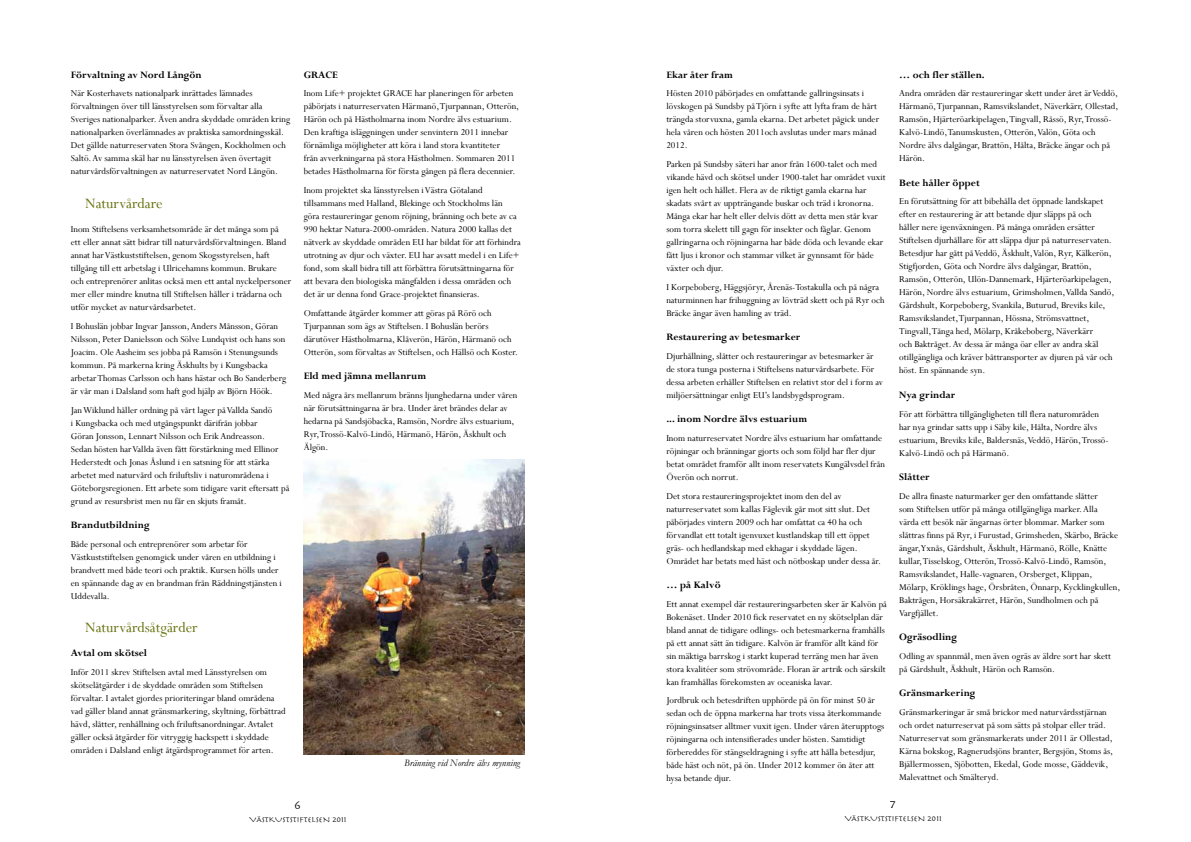
<style>
.page{position:relative;width:1191px;height:842px;background:#fff}
.page>*{position:absolute;margin:0;border:0;box-sizing:border-box;transform-origin:0 0}
.t1{font:16px "Perpetua";color:#636f07}
.t2{font:12px "Herculanum";color:#000}
.t3{font:700 11px "Perpetua";color:#000}
.t4{font:10px/13px "Perpetua";color:#000}
.t5{font:italic 10px "Garamond";color:#000}
.t6{font:8px "Herculanum";color:#000}
</style>
<div class="page">
<img style="left:304px;top:460px;width:220px;height:294px">
<p class="t3" style="left:71px;top:68px;width:132px">Förvaltning av Nord Långön</p>
<p class="t4" style="left:71px;top:87px;width:221px">När Kosterhavets nationalpark inrättades lämnades förvaltningen över till länsstyrelsen som förvaltar alla Sveriges nationalparker. Även andra skyddade områden kring nationalparken överlämnades av praktiska samordningsskäl.<br>Det gällde naturreservaten Stora Svången, Kockholmen och Saltö. Av samma skäl har nu länsstyrelsen även övertagit naturvårdsförvaltningen av naturreservatet Nord Långön.</p>
<h1 class="t1" style="left:85px;top:193px;width:79px">Naturvårdare</h1>
<p class="t4" style="left:71px;top:223px;width:222px">Inom Stiftelsens verksamhetsområde är det många som på<br>ett eller annat sätt bidrar till naturvårdsförvaltningen. Bland annat har Västkuststiftelsen, genom Skogsstyrelsen, haft tillgång till ett arbetslag i Ulricehamns kommun. Brukare och entreprenörer anlitas också men ett antal nyckelpersoner mer eller mindre knutna till Stiftelsen håller i trådarna och utför mycket av naturvårdsarbetet.</p>
<p class="t4" style="left:71px;top:319px;width:217px">I Bohuslän jobbar Ingvar Jansson, Anders Månsson, Göran Nilsson, Peter Danielsson och Sölve Lundqvist och hans son Joacim. Ole Aasheim ses jobba på Ramsön i Stenungsunds kommun. På markerna kring Äskhults by i Kungsbacka arbetar Thomas Carlsson och hans hästar och Bo Sanderberg är vår man i Dalsland som haft god hjälp av Björn Höök.</p>
<p class="t4" style="left:71px;top:403px;width:220px">Jan Wiklund håller ordning på vårt lager på Vallda Sandö<br>i Kungsbacka och med utgångspunkt därifrån jobbar<br>Göran Jonsson, Lennart Nilsson och Erik Andreasson.<br>Sedan hösten har Vallda även fått förstärkning med Ellinor Hederstedt och Jonas Åslund i en satsning för att stärka arbetet med naturvård och friluftsliv i naturområdena i Göteborgsregionen. Ett arbete som tidigare varit eftersatt på grund av resursbrist men nu får en skjuts framåt.</p>
<p class="t3" style="left:71px;top:518px;width:80px">Brandutbildning</p>
<p class="t4" style="left:71px;top:537px;width:212px">Både personal och entreprenörer som arbetar för Västkuststiftelsen genomgick under våren en utbildning i brandvett med både teori och praktik. Kursen hölls under en spännande dag av en brandman från Räddningstjänsten i Uddevalla.</p>
<h1 class="t1" style="left:85px;top:617px;width:114px">Naturvårdsåtgärder</h1>
<p class="t3" style="left:71px;top:646px;width:78px">Avtal om skötsel</p>
<p class="t4" style="left:71px;top:665px;width:216px">Inför 2011 skrev Stiftelsen avtal med Länsstyrelsen om skötselåtgärder i de skyddade områden som Stiftelsen förvaltar. I avtalet gjordes prioriteringar bland områdena vad gäller bland annat gränsmarkering, skyltning, förbättrad hävd, slåtter, renhållning och friluftsanordningar. Avtalet gäller också åtgärder för vitryggig hackspett i skyddade områden i Dalsland enligt åtgärdsprogrammet för arten.</p>
<p class="t3" style="left:304px;top:68px;width:35px">GRACE</p>
<p class="t4" style="left:304px;top:87px;width:217px">Inom Life+ projektet GRACE har planeringen för arbeten påbörjats i naturreservaten Härmanö, Tjurpannan, Otterön, Härön och på Hästholmarna inom Nordre älvs estuarium.<br>Den kraftiga isläggningen under senvintern 2011 innebar förnämliga möjligheter att köra i land stora kvantiteter<br>från avverkningarna på stora Hästholmen. Sommaren 2011 betades Hästholmarna för första gången på flera decennier.</p>
<p class="t4" style="left:304px;top:184px;width:219px">Inom projektet ska länsstyrelsen i Västra Götaland tillsammans med Halland, Blekinge och Stockholms län göra restaureringar genom röjning, bränning och bete av ca 990 hektar Natura-2000-områden. Natura 2000 kallas det nätverk av skyddade områden EU har bildat för att förhindra utrotning av djur och växter. EU har avsatt medel i en Life+ fond, som skall bidra till att förbättra förutsättningarna för att bevara den biologiska mångfalden i dessa områden och det är ur denna fond Grace-projektet finansieras.</p>
<p class="t4" style="left:304px;top:306px;width:216px">Omfattande åtgärder kommer att göras på Rörö och Tjurpannan som ägs av Stiftelsen. I Bohuslän berörs därutöver Hästholmarna, Klåverön, Härön, Härmanö och Otterön, som förvaltas av Stiftelsen, och Hällsö och Koster.</p>
<p class="t3" style="left:304px;top:369px;width:124px">Eld med jämna mellanrum</p>
<p class="t4" style="left:304px;top:388px;width:215px">Med några års mellanrum bränns ljunghedarna under våren när förutsättningarna är bra. Under året brändes delar av hedarna på Sandsjöbacka, Ramsön, Nordre älvs estuarium, Ryr, Trossö-Kalvö-Lindö, Härmanö, Härön, Äskhult och Älgön.</p>
<p class="t5" style="left:404px;top:757px;width:118px">Bränning vid Nordre älvs mynning</p>
<p class="t3" style="left:666px;top:68px;width:68px">Ekar åter fram</p>
<p class="t4" style="left:666px;top:87px;width:214px">Hösten 2010 påbörjades en omfattande gallringsinsats i lövskogen på Sundsby på Tjörn i syfte att lyfta fram de hårt trängda storvuxna, gamla ekarna. Det arbetet pågick under hela våren och hösten 2011och avslutas under mars månad 2012.</p>
<p class="t4" style="left:666px;top:158px;width:221px">Parken på Sundsby säteri har anor från 1600-talet och med vikande hävd och skötsel under 1900-talet har området vuxit igen helt och hållet. Flera av de riktigt gamla ekarna har skadats svårt av uppträngande buskar och träd i kronorna.<br>Många ekar har helt eller delvis dött av detta men står kvar som torra skelett till gagn för insekter och fåglar. Genom gallringarna och röjningarna har både döda och levande ekar fått ljus i kronor och stammar vilket är gynnsamt för både växter och djur.</p>
<p class="t4" style="left:666px;top:280px;width:220px">I Korpeboberg, Häggsjöryr, Årenäs-Tostakulla och på några naturminnen har frihuggning av lövträd skett och på Ryr och<br>Bräcke ängar även hamling av träd.</p>
<p class="t3" style="left:666px;top:330px;width:135px">Restaurering av betesmarker</p>
<p class="t4" style="left:666px;top:349px;width:218px">Djurhållning, slåtter och restaureringar av betesmarker är de stora tunga posterna i Stiftelsens naturvårdsarbete. För dessa arbeten erhåller Stiftelsen en relativt stor del i form av miljöersättningar enligt EU’s landsbygdsprogram.</p>
<p class="t3" style="left:666px;top:412px;width:142px">... inom Nordre älvs estuarium</p>
<p class="t4" style="left:666px;top:431px;width:220px">Inom naturreservatet Nordre älvs estuarium har omfattande röjningar och bränningar gjorts och som följd har fler djur betat området framför allt inom reservatets Kungälvsdel från Överön och norrut.</p>
<p class="t4" style="left:666px;top:489px;width:216px">Det stora restaureringsprojektet inom den del av naturreservatet som kallas Fåglevik går mot sitt slut. Det påbörjades vintern 2009 och har omfattat ca 40 ha och förvandlat ett totalt igenvuxet kustlandskap till ett öppet gräs- och hedlandskap med ekhagar i skyddade lägen.<br>Området har betats med häst och nötboskap under dessa år.</p>
<p class="t3" style="left:666px;top:578px;width:56px">… på Kalvö</p>
<p class="t4" style="left:666px;top:597px;width:222px">Ett annat exempel där restaureringsarbeten sker är Kalvön på Bokenäset. Under 2010 fick reservatet en ny skötselplan där bland annat de tidigare odlings- och betesmarkerna framhålls på ett annat sätt än tidigare. Kalvön är framför allt känd för sin mäktiga barrskog i starkt kuperad terräng men har även stora kvalitéer som strövområde. Floran är artrik och särskilt kan framhållas förekomsten av oceaniska lavar.</p>
<p class="t4" style="left:666px;top:694px;width:219px">Jordbruk och betesdriften upphörde på ön för minst 50 år sedan och de öppna markerna har trots vissa återkommande röjningsinsatser alltmer vuxit igen. Under våren återupptogs röjningarna och intensifierades under hösten. Samtidigt förbereddes för stängseldragning i syfte att hålla betesdjur, både häst och nöt, på ön. Under 2012 kommer ön åter att hysa betande djur.</p>
<p class="t3" style="left:899px;top:68px;width:87px">… och fler ställen.</p>
<p class="t4" style="left:899px;top:87px;width:221px">Andra områden där restaureringar skett under året är Veddö, Härmanö, Tjurpannan, Ramsvikslandet, Näverkärr, Ollestad, Ramsön, Hjärteröarkipelagen, Tingvall, Råssö, Ryr, Trossö-Kalvö-Lindö, Tanumskusten, Otterön, Valön, Göta och Nordre älvs dalgångar, Brattön, Hålta, Bräcke ängar och på Härön.</p>
<p class="t3" style="left:899px;top:176px;width:82px">Bete håller öppet</p>
<p class="t4" style="left:899px;top:195px;width:217px">En förutsättning för att bibehålla det öppnade landskapet efter en restaurering är att betande djur släpps på och<br>håller nere igenväxningen. På många områden ersätter Stiftelsen djurhållare för att släppa djur på naturreservaten.<br>Betesdjur har gått på Veddö, Äskhult, Valön, Ryr, Kälkerön, Stigfjorden, Göta och Nordre älvs dalgångar, Brattön, Ramsön, Otterön, Ulön-Dannemark, Hjärteröarkipelagen, Härön, Nordre älvs estuarium, Grimsholmen, Vallda Sandö, Gårdshult, Korpeboberg, Svankila, Buturud, Breviks kile, Ramsvikslandet, Tjurpannan, Hössna, Strömsvattnet, Tingvall, Tånga hed, Mölarp, Kråkeboberg, Näverkärr<br>och Baktråget. Av dessa är många öar eller av andra skäl otillgängliga och kräver båttransporter av djuren på vår och höst. En spännande syn.</p>
<p class="t3" style="left:899px;top:388px;width:57px">Nya grindar</p>
<p class="t4" style="left:899px;top:407px;width:211px">För att förbättra tillgängligheten till flera naturområden har nya grindar satts upp i Säby kile, Hålta, Nordre älvs estuarium, Breviks kile, Baldersnäs, Veddö, Härön, Trossö-Kalvö-Lindö och på Härmanö.</p>
<p class="t3" style="left:899px;top:470px;width:32px">Slåtter</p>
<p class="t4" style="left:899px;top:489px;width:222px">De allra finaste naturmarker ger den omfattande slåtter<br>som Stiftelsen utför på många otillgängliga marker. Alla<br>värda ett besök när ängarnas örter blommar. Marker som slåttras finns på Ryr, i Furustad, Grimsheden, Skärbo, Bräcke ängar, Yxnås, Gårdshult, Äskhult, Härmanö, Rölle, Knätte kullar, Tisselskog, Otterön, Trossö-Kalvö-Lindö, Ramsön, Ramsvikslandet, Halle-vagnaren, Orsberget, Klippan, Mölarp, Kröklings hage, Örsbråten, Önnarp, Kycklingkullen, Baktrågen, Horsäkrakärret, Härön, Sundholmen och på Vargfjället.</p>
<p class="t3" style="left:899px;top:630px;width:59px">Ogräsodling</p>
<p class="t4" style="left:899px;top:649px;width:213px">Odling av spannmål, men även ogräs av äldre sort har skett på Gårdshult, Äskhult, Härön och Ramsön.</p>
<p class="t3" style="left:899px;top:686px;width:78px">Gränsmarkering</p>
<p class="t4" style="left:899px;top:705px;width:215px">Gränsmarkeringar är små brickor med naturvårdsstjärnan och ordet naturreservat på som sätts på stolpar eller träd.<br>Naturreservat som gränsmarkerats under 2011 är Ollestad, Kärna bokskog, Ragnerudsjöns branter, Bergsjön, Stoms ås, Bjällermossen, Sjöbotten, Ekedal, Gode mosse, Gäddevik, Malevattnet och Smälteryd.</p>
<p class="t2" style="left:294px;top:798px;width:8px">6</p>
<p class="t6" style="left:250px;top:814px;width:98px">VÄSTKUSTSTIFTELSEN 2011</p>
<p class="t2" style="left:890px;top:796px;width:7px">7</p>
<p class="t6" style="left:844px;top:813px;width:98px">VÄSTKUSTSTIFTELSEN 2011</p>
</div>
